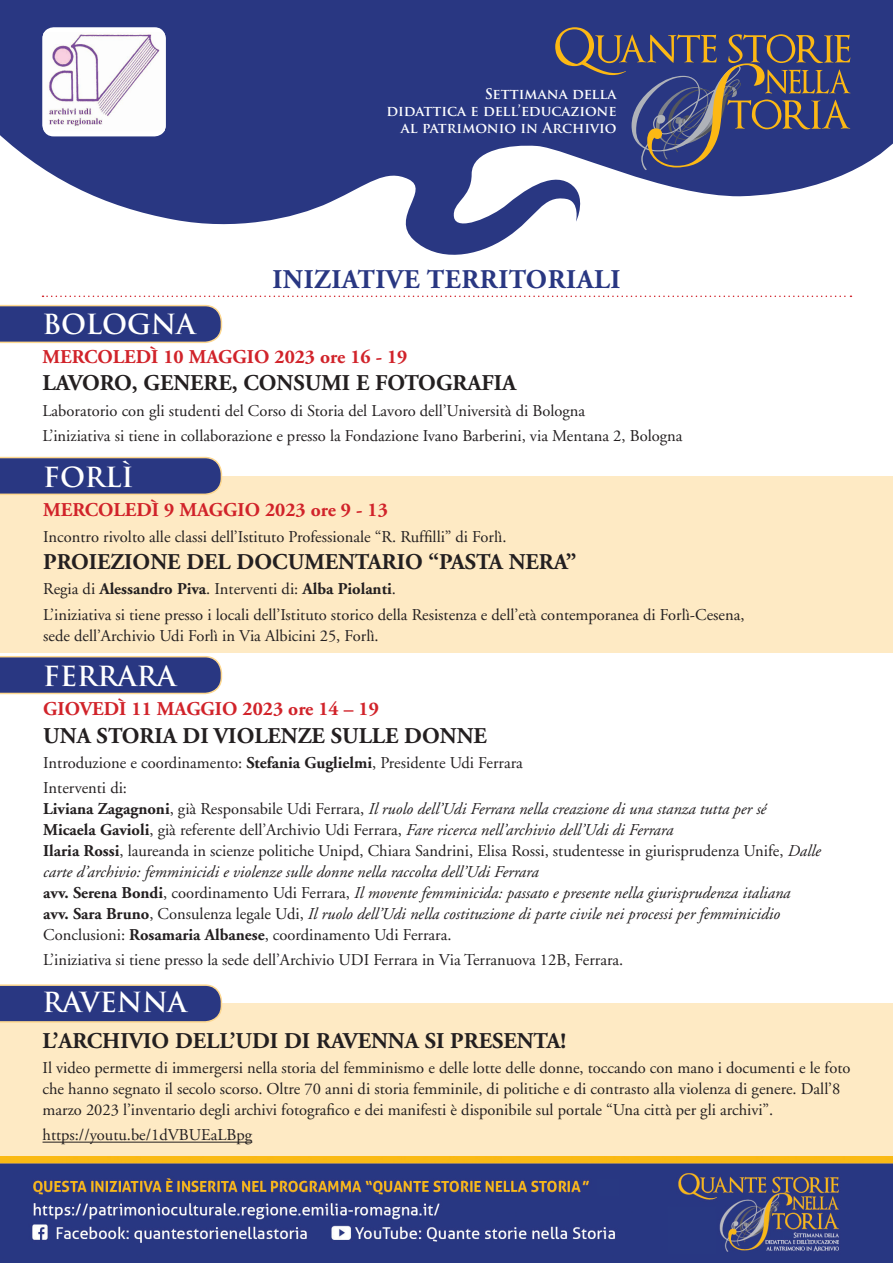
<style>
.page{position:relative;width:893px;height:1263px;background:#fff}
.page>*{position:absolute;margin:0;border:0;box-sizing:border-box;transform-origin:0 0}
.t1{font:700 27px "Trajan Pro";color:#fff}
.t2{font:700 27px "Adobe Garamond";letter-spacing:.02em;color:#293782}
.t3{font:700 22.5px "Adobe Garamond";color:#231f20}
.t4{font:700 19.5px "Adobe Garamond";color:#d1232a}
.t5{font:16.5px/25.2px "Adobe Garamond";color:#231f20}
.t6{font:italic 16.5px/21px "Adobe Garamond";color:#231f20}
.t7{font:700 14.25px/17.1px "Trajan Pro";color:#fff;text-align:right}
.s1{font-weight:700}
.s2{font-weight:700;font-style:normal}
.s3{font-style:normal}
</style>
<div class="page">
<div style="left:0;top:476px;width:893px;height:176px;background:#feeac4"></div>
<div style="left:0;top:1003px;width:893px;height:170px;background:#feeac4"></div>
<svg style="left:0;top:457px;width:222px;height:38px;background:#3b4584"></svg>
<svg style="left:0;top:656px;width:222px;height:38px;background:#3b4584"></svg>
<svg style="left:0;top:984px;width:222px;height:39px;background:#404985"></svg>
<svg style="left:0;top:0;width:893px;height:255px;fill:#293782"></svg>
<svg style="left:555px;top:27px;width:295px;height:143px;background:#4a4d77"></svg>
<div style="left:43px;top:27px;width:123px;height:109px;background:#fff;border-radius:11px"></div>
<img style="left:43px;top:32px;width:123px;height:99px">
<svg style="left:43px;top:296px;width:808px;height:1px"></svg>
<hr style="left:43px;top:1142px;width:209px;height:1px;background:#231f20">
<svg style="left:0;top:305px;width:222px;height:38px;background:#3b4584"></svg>
<img style="left:0;top:1157px;width:893px;height:106px">
<p class="t7" style="left:386px;top:85px;width:232px">Settimana della<br>didattica e dell’educazione al patrimonio in Archivio</p>
<h1 class="t2" style="left:272px;top:264px;width:347px">INIZIATIVE TERRITORIALI</h1>
<h1 class="t1" style="left:43px;top:307px;width:153px">Bologna</h1>
<p class="t4" style="left:43px;top:346px;width:366px">MERCOLEDÌ 10 MAGGIO 2023 ORE 16 - 19</p>
<h2 class="t3" style="left:43px;top:371px;width:475px">LAVORO, GENERE, CONSUMI E FOTOGRAFIA</h2>
<p class="t5" style="left:43px;top:398px;width:641px">Laboratorio con gli studenti del Corso di Storia del Lavoro dell’Università di Bologna<br>L’iniziativa si tiene in collaborazione e presso la Fondazione Ivano Barberini, via Mentana 2, Bologna</p>
<h1 class="t1" style="left:43px;top:460px;width:92px">Forlì</h1>
<p class="t4" style="left:43px;top:500px;width:346px">MERCOLEDÌ 9 MAGGIO 2023 ORE 9 - 13</p>
<p class="t5" style="left:43px;top:524px;width:465px">Incontro rivolto alle classi dell’Istituto Professionale “R. Ruffilli” di Forlì.</p>
<h2 class="t3" style="left:43px;top:550px;width:535px">PROIEZIONE DEL DOCUMENTARIO “PASTA NERA”</h2>
<p class="t5" style="left:43px;top:577px;width:703px">Regia di <span class="s1">ALESSANDRO PIVA</span>. Interventi di: <span class="s1">ALBA PIOLANTI</span>.<br>L’iniziativa si tiene presso i locali dell’Istituto storico della Resistenza e dell’età contemporanea di Forlì-Cesena,</p>
<p class="t5" style="left:43px;top:623px;width:337px">sede dell’Archivio Udi Forlì in Via Albicini 25, Forlì.</p>
<h1 class="t1" style="left:43px;top:659px;width:132px">Ferrara</h1>
<p class="t4" style="left:43px;top:698px;width:337px">GIOVEDÌ 11 MAGGIO 2023 ORE 14 – 19</p>
<h2 class="t3" style="left:43px;top:723px;width:445px">UNA STORIA DI VIOLENZE SULLE DONNE</h2>
<p class="t5" style="left:43px;top:750px;width:481px">Introduzione e coordinamento: <span class="s1">STEFANIA GUGLIELMI</span>, Presidente Udi Ferrara<br>Interventi di:</p>
<p class="t6" style="left:43px;top:799px;width:779px"><span class="s2">LIVIANA ZAGAGNONI</span><span class="s3">, già Responsabile Udi Ferrara,</span> Il ruolo dell’Udi Ferrara nella creazione di una stanza tutta per sé <span class="s2">MICAELA GAVIOLI</span><span class="s3">, già referente dell’Archivio Udi Ferrara,</span> Fare ricerca nell’archivio dell’Udi di Ferrara<br><span class="s2">ILARIA ROSSI</span><span class="s3">, laureanda in scienze politiche Unipd, Chiara Sandrini, Elisa Rossi, studentesse in giurisprudenza Unife,</span> Dalle carte d’archivio: femminicidi e violenze sulle donne nella raccolta dell’Udi Ferrara<br><span class="s2">AVV. SERENA BONDI</span><span class="s3">, coordinamento Udi Ferrara,</span> Il movente femminicida: passato e presente nella giurisprudenza italiana<br><span class="s2">AVV. SARA BRUNO</span><span class="s3">, Consulenza legale Udi,</span> Il ruolo dell’Udi nella costituzione di parte civile nei processi per femminicidio <span class="s3">Conclusioni:</span> <span class="s2">ROSAMARIA ALBANESE</span><span class="s3">, coordinamento Udi Ferrara.</span></p>
<p class="t5" style="left:43px;top:948px;width:582px">L’iniziativa si tiene presso la sede dell’Archivio UDI Ferrara in Via Terranuova 12B, Ferrara.</p>
<h1 class="t1" style="left:43px;top:985px;width:144px">Ravenna</h1>
<h2 class="t3" style="left:43px;top:1028px;width:525px">L’ARCHIVIO DELL’UDI DI RAVENNA SI PRESENTA!</h2>
<p class="t5" style="left:43px;top:1058px;width:809px;line-height:21px">Il video permette di immergersi nella storia del femminismo e delle lotte delle donne, toccando con mano i documenti e le foto che hanno segnato il secolo scorso. Oltre 70 anni di storia femminile, di politiche e di contrasto alla violenza di genere. Dall’8 marzo 2023 l’inventario degli archivi fotografico e dei manifesti è disponibile sul portale “Una città per gli archivi”.</p>
<p class="t5" style="left:43px;top:1123px;width:211px">https://youtu.be/1dVBUEaLBpg</p>
</div>
